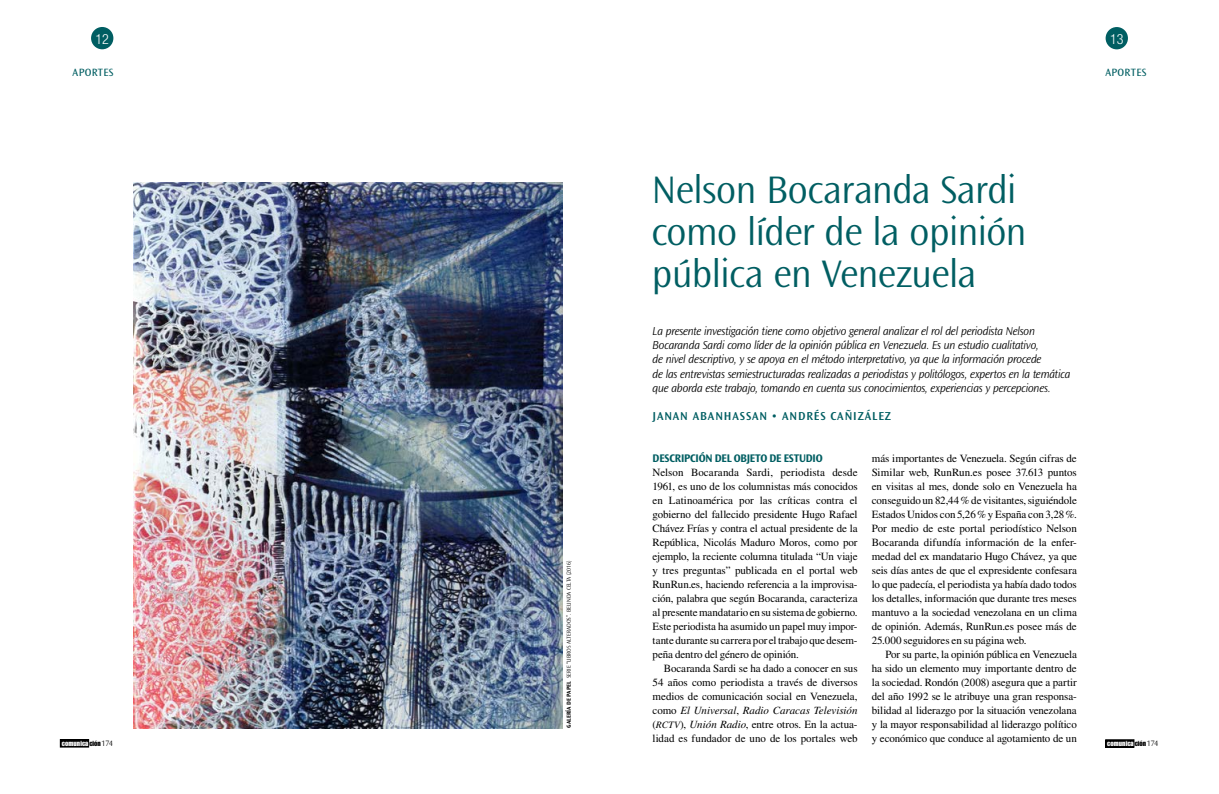
<style>
.page{position:relative;width:1219px;height:794px;background:#fff}
.page>*{position:absolute;margin:0;border:0;box-sizing:border-box;transform-origin:0 0}
.Título_40_ptos{font:300 40px/42px "Ocean Sans Std";letter-spacing:-.02em;color:#005e62}
.t1{font:300 condensed 14px "Helvetica Neue LT Std";color:#fff}
.Sumario_general{font:italic 300 expanded 12px/14px "Ocean Sans Std";letter-spacing:-.01em;color:#000;scale:.78 1}
.AUTOR_OCEANS_WEB{font:600 12px "Ocean Sans Std";letter-spacing:.075em;color:#005e62}
.INTERTITULO_1{font:700 semi-expanded 11.5px "Ocean Sans Std";letter-spacing:-.02em;color:#005e62;scale:.9 1}
.TEXTO_CORRIDO{font:11px/14px "Times LT Std";letter-spacing:-.01em;color:#000;text-align:justify}
.t2{font:11px "Ocean Sans Std";letter-spacing:.025em;color:#005e62}
.t3{font:300 8.1px "Ocean Sans Std";color:#000}
.t4{font:7.2px "Impact LT Std";letter-spacing:.01em;color:#fff}
.AUTOR_PORTADILLA{font:300 6px "Ocean Sans Std";color:#000}
.s1{font-style:italic}
.s2{font-style:italic;font-size:9.8px}
.s3{font-weight:700}
.s4{color:#000}
.s5{font-family:"Ocean Sans Std";font-weight:300;font-size:8.1px;color:#000}
</style>
<div class="page">
<div style="left:60px;top:739px;width:29px;height:8px;background:#000"></div>
<div style="left:1106px;top:27px;width:22px;height:22px;background:#005e62;border-radius:50%"></div>
<div style="left:1106px;top:739px;width:28px;height:8px;background:#000"></div>
<div style="left:1106px;top:739px;width:28px;height:8px;border:1px solid #000"></div>
<div style="left:91px;top:27px;width:22px;height:22px;background:#005e62;border-radius:50%"></div>
<img style="left:133px;top:182px;width:429px;height:547px">
<p class="t1" style="left:96px;top:31px;width:15px">12</p>
<p class="t1" style="left:1110px;top:31px;width:15px">13</p>
<p class="t2" style="left:73px;top:66px;width:42px">APORTES</p>
<p class="t2" style="left:1106px;top:66px;width:42px">APORTES</p>
<p class="Título_40_ptos" style="left:652px;top:170px;width:377px">Nelson Bocaranda Sardi como líder de la opinión pública en Venezuela</p>
<p class="Sumario_general" style="left:653px;top:325px;width:537px">La presente investigación tiene como objetivo general analizar el rol del periodista Nelson Bocaranda Sardi como líder de la opinión pública en Venezuela. Es un estudio cualitativo,<br>de nivel descriptivo, y se apoya en el método interpretativo, ya que la información procede<br>de las entrevistas semiestructuradas realizadas a periodistas y politólogos, expertos en la temática que aborda este trabajo, tomando en cuenta sus conocimientos, experiencias y percepciones.</p>
<p class="AUTOR_OCEANS_WEB" style="left:653px;top:409px;width:240px">JANAN ABANHASSAN • ANDRÉS CAÑIZÁLEZ</p>
<p class="INTERTITULO_1" style="left:653px;top:451px;width:191px">DESCRIPCIÓN DEL OBJETO DE ESTUDIO</p>
<p class="TEXTO_CORRIDO" style="left:653px;top:465px;width:207px">Nelson Bocaranda Sardi, periodista desde 1961, es uno de los columnistas más conocidos en Latinoamérica por las críticas contra el gobierno del fallecido presidente Hugo Rafael Chávez Frías y contra el actual presidente de la República, Nicolás Maduro Moros, como por ejemplo, la reciente columna titulada “Un viaje y tres preguntas” publicada en el portal web RunRun.es, haciendo referencia a la improvisa&shy;ción, palabra que según Bocaranda, caracteriza al presente mandatario en su sistema de gobierno.<br>Este periodista ha asumido un papel muy impor&shy;tante durante su carrera por el trabajo que desem&shy;peña dentro del género de opinión.</p>
<p class="TEXTO_CORRIDO" style="left:653px;top:661px;width:207px;text-indent:11px">Bocaranda Sardi se ha dado a conocer en sus 54 años como periodista a través de diversos medios de comunicación social en Venezuela, como <span class="s1">El Universal</span>, <span class="s1">Radio Caracas Televisión </span>(<span class="s2">RCTV</span>), <span class="s1">Unión Radio</span>, entre otros. En la actua&shy;lidad es fundador de uno de los portales web</p>
<p class="TEXTO_CORRIDO" style="left:872px;top:451px;width:207px">más importantes de Venezuela. Según cifras de Similar web, RunRun.es posee 37.613 puntos en visitas al mes, donde solo en Venezuela ha conseguido un 82,44% de visitantes, siguiéndole Estados Unidos con 5,26% y España con 3,28%.<br>Por medio de este portal periodístico Nelson Bocaranda difundía información de la enfer&shy;medad del ex mandatario Hugo Chávez, ya que seis días antes de que el expresidente confesara lo que padecía, el periodista ya había dado todos los detalles, información que durante tres meses mantuvo a la sociedad venezolana en un clima de opinión. Además, RunRun.es posee más de 25.000 seguidores en su página web.</p>
<p class="TEXTO_CORRIDO" style="left:872px;top:647px;width:207px;text-indent:14px">Por su parte, la opinión pública en Venezuela ha sido un elemento muy importante dentro de la sociedad. Rondón (2008) asegura que a partir del año 1992 se le atribuye una gran responsa&shy;bilidad al liderazgo por la situación venezolana y la mayor responsabilidad al liderazgo político y económico que conduce al agotamiento de un</p>
<p class="AUTOR_PORTADILLA" style="left:566px;top:727px;width:168px;rotate:-90deg"><span class="s3">GALERÍA DE PAPEL</span> SERIE “LIBROS ALTERADOS”. BELINDA CELTA (2016)</p>
<p class="t4" style="left:62px;top:739px;width:40px">comunica <span class="s4">ción</span></p>
<p class="t3" style="left:102px;top:738px;width:13px">174</p>
<p class="t4" style="left:1107px;top:739px;width:53px">comunica <span class="s4">ción</span><span class="s5">174</span></p>
</div>
